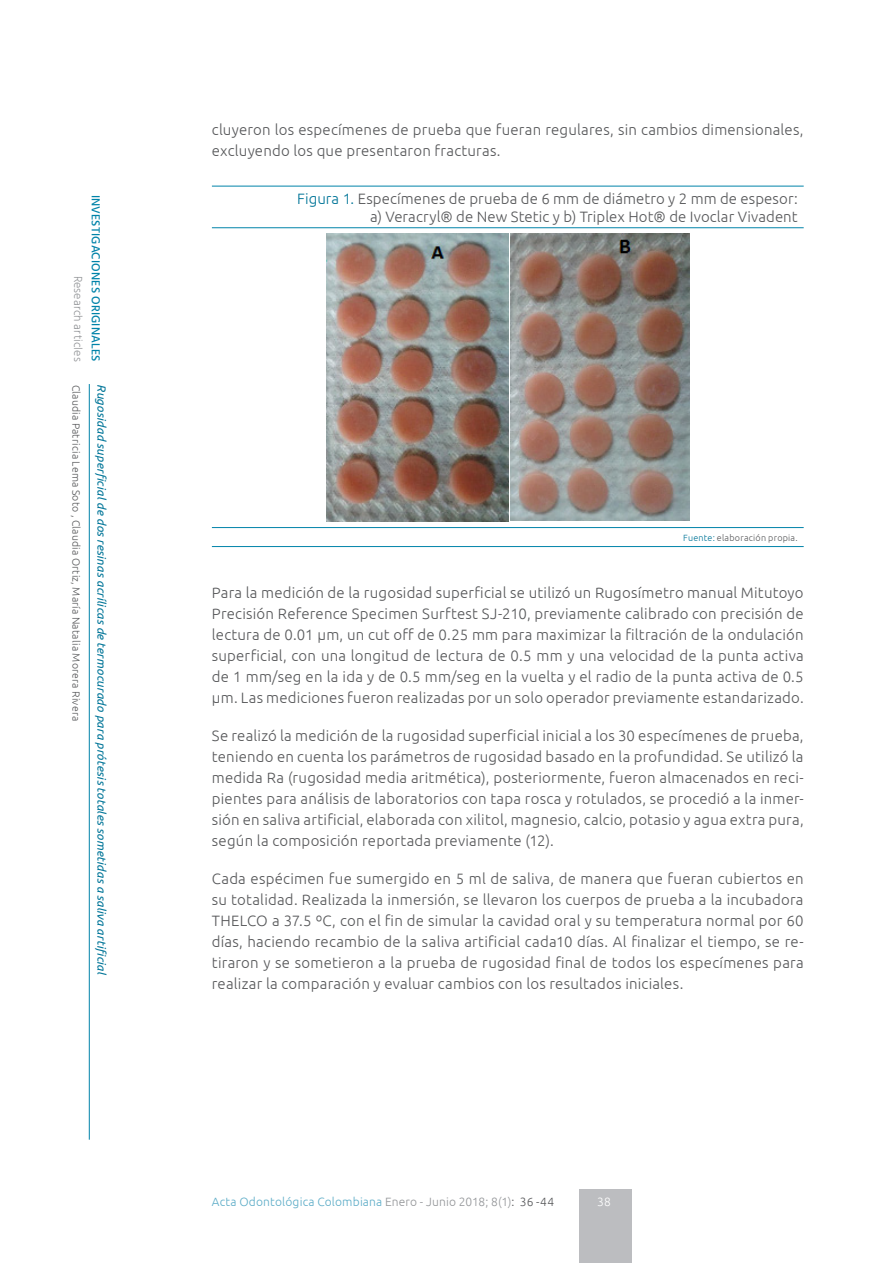
<style>
.page{position:relative;width:893px;height:1263px;background:#fff}
.page>*{position:absolute;margin:0;border:0;box-sizing:border-box;transform-origin:0 0}
.txt-base{font:300 15px/21px "Ubuntu";letter-spacing:.015em;color:#57585a;text-align:justify}
.tab-figuratit{font:300 15px/18px "Ubuntu";letter-spacing:.005em;color:#57585a;text-align:right}
.t1{font:italic 12px "Ubuntu";letter-spacing:.015em;color:#007598}
.t2{font:300 12px "Ubuntu";letter-spacing:.015em;color:#5cacc7}
.t3{font:500 12px "Hind";letter-spacing:.015em;color:#0083a9}
.t4{font:300 12px "Hind";letter-spacing:.01em;color:#939598}
.t5{font:300 12px "Ubuntu";color:#fff}
.t6{font:300 10.5px "Ubuntu";letter-spacing:.02em;color:#57585a}
.tab-piedetabla{font:300 9px "Ubuntu";letter-spacing:.025em;color:#57585a}
.s1{color:#007598}
.s2{color:#939598}
.s3{color:#57585a}
</style>
<div class="page">
<hr style="left:89px;top:384px;width:1px;height:756px;background:#0083a9">
<div style="left:580px;top:1189px;width:52px;height:74px;background:#bcbdc0"></div>
<hr style="left:212px;top:186px;width:592px;height:1px;background:#0083a9">
<hr style="left:212px;top:227px;width:592px;height:1px;background:#0083a9">
<hr style="left:212px;top:527px;width:592px;height:1px;background:#0083a9">
<hr style="left:212px;top:546px;width:592px;height:1px;background:#0083a9">
<img style="left:326px;top:234px;width:182px;height:288px">
<img style="left:511px;top:234px;width:178px;height:287px">
<p class="t4" style="left:86px;top:276px;width:87px;rotate:90deg">Research articles</p>
<p class="t3" style="left:104px;top:195px;width:168px;rotate:90deg">INVESTIGACIONES ORIGINALES</p>
<p class="t6" style="left:83px;top:384px;width:338px;rotate:90deg">Claudia Patricia Lema Soto , Claudia Ortiz, María Natalia Morera Rivera</p>
<p class="t1" style="left:109px;top:384px;width:593px;rotate:90deg">Rugosidad superficial de dos resinas acrílicas de termocurado para prótesis totales sometidas a saliva artificial</p>
<p class="txt-base" style="left:212px;top:119px;width:593px">cluyeron los especímenes de prueba que fueran regulares, sin cambios dimensionales, excluyendo los que presentaron fracturas.</p>
<p class="tab-figuratit" style="left:297px;top:189px;width:502px"><span class="s1">Figura 1.</span> Especímenes de prueba de 6 mm de diámetro y 2 mm de espesor: a) Veracryl® de New Stetic y b) Triplex Hot® de Ivoclar Vivadent</p>
<p class="tab-piedetabla" style="left:683px;top:532px;width:116px"><span class="s1">Fuente:</span> elaboración propia.</p>
<p class="txt-base" style="left:212px;top:581px;width:593px">Para la medición de la rugosidad superficial se utilizó un Rugosímetro manual Mitutoyo Precisión Reference Specimen Surftest SJ-210, previamente calibrado con precisión de lectura de 0.01 µm, un cut off de 0.25 mm para maximizar la filtración de la ondulación superficial, con una longitud de lectura de 0.5 mm y una velocidad de la punta activa de 1 mm/seg en la ida y de 0.5 mm/seg en la vuelta y el radio de la punta activa de 0.5 µm. Las mediciones fueron realizadas por un solo operador previamente estandarizado.</p>
<p class="txt-base" style="left:212px;top:724px;width:593px">Se realizó la medición de la rugosidad superficial inicial a los 30 especímenes de prueba, teniendo en cuenta los parámetros de rugosidad basado en la profundidad. Se utilizó la medida Ra (rugosidad media aritmética), posteriormente, fueron almacenados en reci&shy;pientes para análisis de laboratorios con tapa rosca y rotulados, se procedió a la inmer&shy;sión en saliva artificial, elaborada con xilitol, magnesio, calcio, potasio y agua extra pura, según la composición reportada previamente (12).</p>
<p class="txt-base" style="left:212px;top:867px;width:593px">Cada espécimen fue sumergido en 5 ml de saliva, de manera que fueran cubiertos en su totalidad. Realizada la inmersión, se llevaron los cuerpos de prueba a la incubadora THELCO a 37.5 ºC, con el fin de simular la cavidad oral y su temperatura normal por 60 días, haciendo recambio de la saliva artificial cada10 días. Al finalizar el tiempo, se re&shy;tiraron y se sometieron a la prueba de rugosidad final de todos los especímenes para realizar la comparación y evaluar cambios con los resultados iniciales.</p>
<p class="t2" style="left:212px;top:1194px;width:344px">Acta Odontológica Colombiana <span class="s2">Enero - Junio 2018; 8(1)</span><span class="s3">: 36 -44</span></p>
<p class="t5" style="left:597px;top:1195px;width:15px">38</p>
</div>
